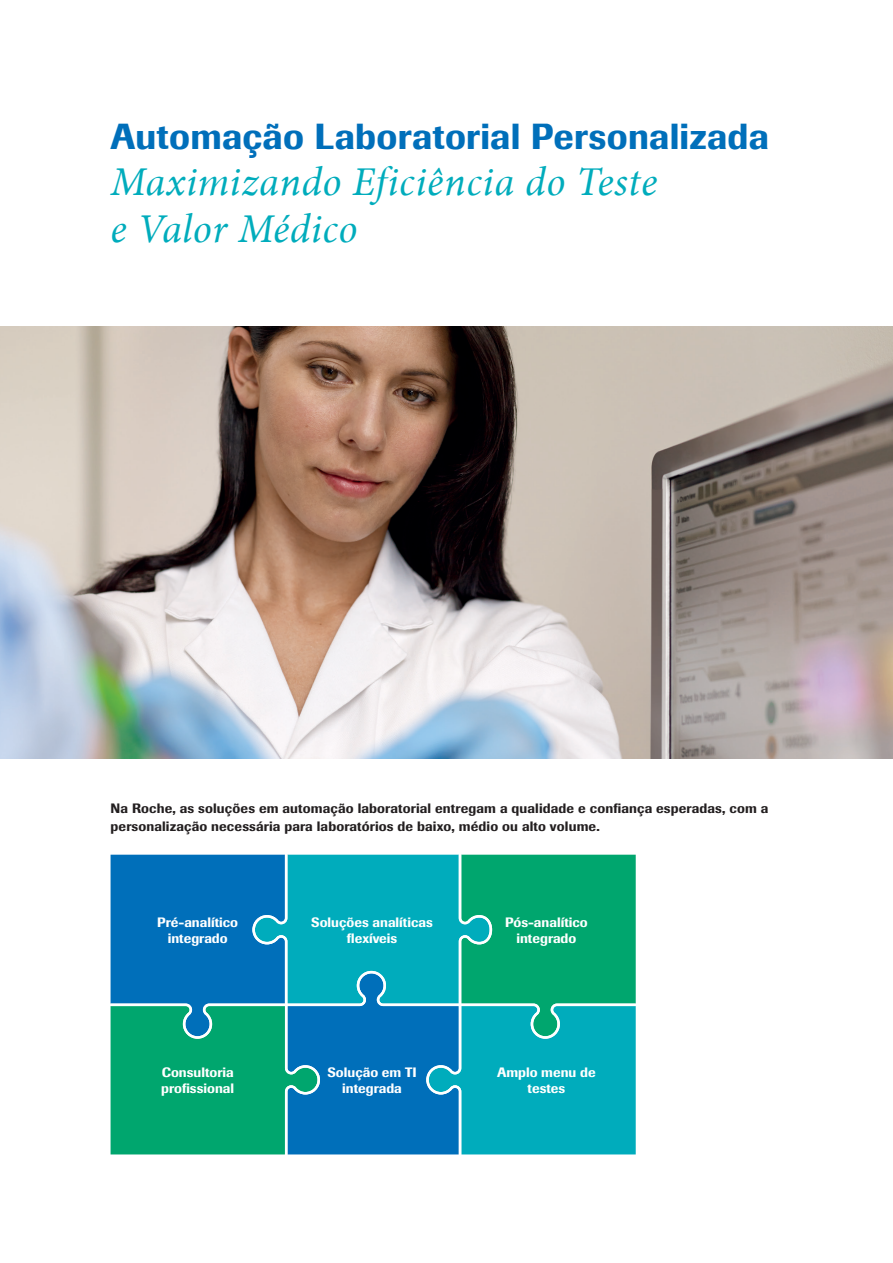
<style>
.page{position:relative;width:893px;height:1263px;background:#fff}
.page>*{position:absolute;margin:0;border:0;box-sizing:border-box;transform-origin:0 0}
.Layout_SubTitleStyle{font:italic 40.5px "Minion";letter-spacing:.015em;color:#00acbc}
.Layout_TitleStyle_Im{font:500 36px "Imago";letter-spacing:.005em;color:#006fba}
._4_Highlighted_text{font:500 13.5px/18px "Imago Pro";letter-spacing:.01em;color:#231f20}
.t1{font:500 13.5px/16.2px "Imago Pro";color:#fff;text-align:center}
</style>
<div class="page">
<svg style="left:111px;top:855px;width:525px;height:300px;background:#0799a4"></svg>
<img style="left:0;top:327px;width:893px;height:432px">
<p class="Layout_TitleStyle_Im" style="left:111px;top:115px;width:660px">Automação Laboratorial Personalizada</p>
<p class="Layout_SubTitleStyle" style="left:111px;top:155px;width:548px">Maximizando Eficiência do Teste</p>
<p class="Layout_SubTitleStyle" style="left:111px;top:201px;width:249px">e Valor Médico</p>
<p class="_4_Highlighted_text" style="left:111px;top:799px;width:659px">Na Roche, as soluções em automação laboratorial entregam a qualidade e confiança esperadas, com a personalização necessária para laboratórios de baixo, médio ou alto volume.</p>
<p class="t1" style="left:157px;top:914px;width:82px">Pré-analítico</p>
<p class="t1" style="left:168px;top:930px;width:61px">integrado</p>
<p class="t1" style="left:162px;top:1064px;width:73px">Consultoria</p>
<p class="t1" style="left:161px;top:1080px;width:74px">profissional</p>
<p class="t1" style="left:311px;top:914px;width:123px">Soluções analíticas</p>
<p class="t1" style="left:347px;top:930px;width:52px">flexíveis</p>
<p class="t1" style="left:328px;top:1064px;width:91px">Solução em TI</p>
<p class="t1" style="left:342px;top:1080px;width:61px">integrada</p>
<p class="t1" style="left:505px;top:914px;width:84px">Pós-analítico</p>
<p class="t1" style="left:516px;top:930px;width:61px">integrado</p>
<p class="t1" style="left:497px;top:1064px;width:100px">Amplo menu de testes</p>
</div>
